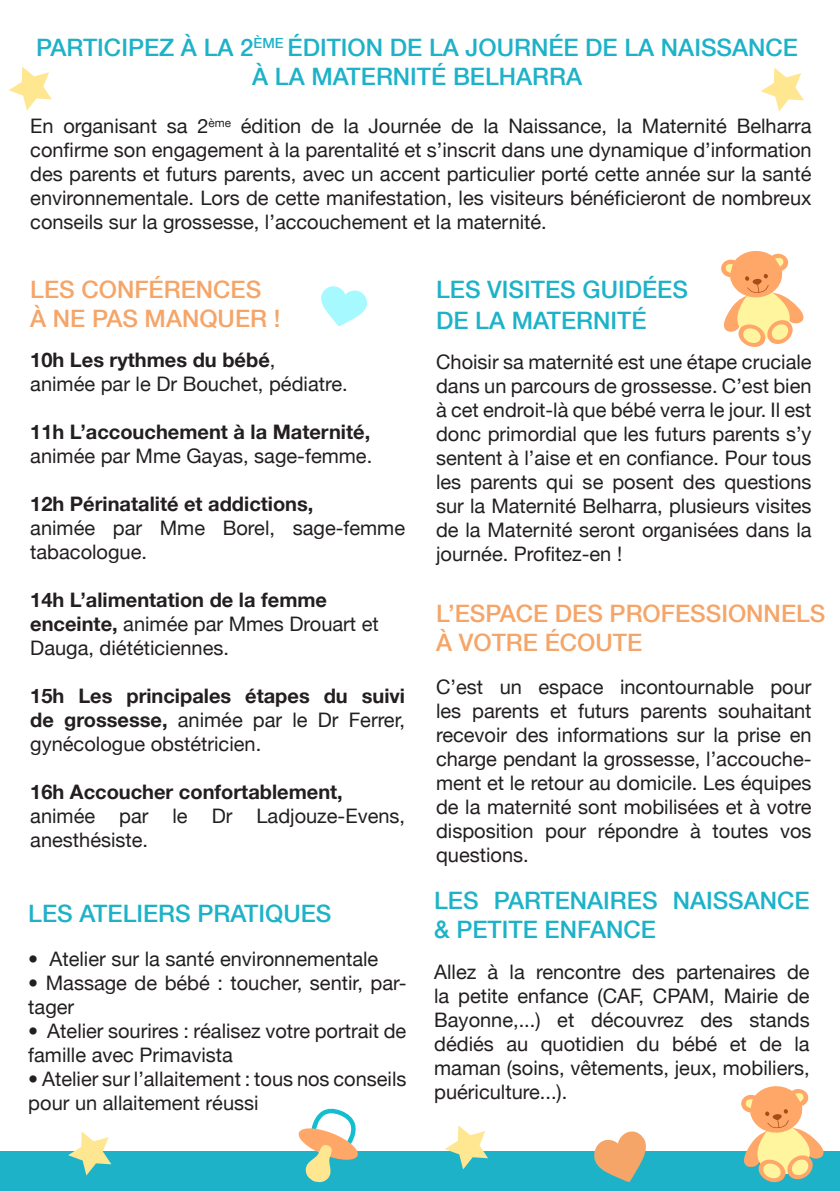
<style>
.page{position:relative;width:840px;height:1191px;background:#fff}
.page>*{position:absolute;margin:0;border:0;box-sizing:border-box;transform-origin:0 0}
.t1{font:500 24px/28.8px "Helvetica Neue";color:#1db2c8}
.t2{font:500 24px/28.8px "Helvetica Neue";color:#f5a568}
.t3{font:20px/24px "Helvetica Neue";color:#231f20}
.t4{font:700 20px "Helvetica Neue";color:#231f20}
.s1{font-weight:400}
.s2{font-weight:700}
</style>
<div class="page">
<div style="left:0;top:1151px;width:839px;height:40px;background:#1db2c8"></div>
<svg style="left:761px;top:68px;width:42px;height:43px"></svg>
<svg style="left:9px;top:67px;width:43px;height:44px"></svg>
<svg style="left:594px;top:1131px;width:52px;height:51px"></svg>
<svg style="left:721px;top:250px;width:83px;height:97px"></svg>
<svg style="left:445px;top:1125px;width:43px;height:44px"></svg>
<svg style="left:68px;top:1131px;width:43px;height:44px"></svg>
<svg style="left:321px;top:286px;width:46px;height:40px"></svg>
<svg style="left:298px;top:1108px;width:60px;height:75px"></svg>
<svg style="left:741px;top:1086px;width:83px;height:97px"></svg>
<p class="t1" style="left:36px;top:32px;width:762px">PARTICIPEZ À LA 2<sup>ÈME</sup> ÉDITION DE LA JOURNÉE DE LA NAISSANCE</p>
<p class="t1" style="left:252px;top:61px;width:331px">À LA MATERNITÉ BELHARRA</p>
<p class="t3" style="left:30px;top:114px;width:782px;text-align:justify">En organisant sa 2<sup>ème</sup> édition de la Journée de la Naissance, la Maternité Belharra confirme son engagement à la parentalité et s’inscrit dans une dynamique d’information des parents et futurs parents, avec un accent particulier porté cette année sur la santé environnementale. Lors de cette manifestation, les visiteurs bénéficieront de nombreux conseils sur la grossesse, l’accouchement et la maternité.</p>
<p class="t2" style="left:30px;top:274px;width:232px">LES CONFÉRENCES</p>
<p class="t2" style="left:30px;top:303px;width:251px">À NE PAS MANQUER !</p>
<p class="t4" style="left:30px;top:347px;width:246px">10h Les rythmes du bébé<span class="s1">,</span></p>
<p class="t3" style="left:30px;top:371px;width:319px">animée par le Dr Bouchet, pédiatre.</p>
<p class="t4" style="left:30px;top:419px;width:341px">11h L’accouchement à la Maternité,</p>
<p class="t3" style="left:30px;top:443px;width:343px">animée par Mme Gayas, sage-femme.</p>
<p class="t4" style="left:30px;top:491px;width:284px">12h Périnatalité et addictions,</p>
<p class="t3" style="left:30px;top:515px;width:376px">animée par Mme Borel, sage-femme tabacologue.</p>
<p class="t3" style="left:30px;top:587px;width:350px"><span class="s2">14h L’alimentation de la femme enceinte,</span> animée par Mmes Drouart et<br>Dauga, diététiciennes.</p>
<p class="t3" style="left:30px;top:683px;width:376px;text-align:justify"><span class="s2">15h Les principales étapes du suivi de grossesse,</span> animée par le Dr Ferrer, gynécologue obstétricien.</p>
<p class="t4" style="left:30px;top:779px;width:314px">16h Accoucher confortablement,</p>
<p class="t3" style="left:30px;top:803px;width:376px">animée par le Dr Ladjouze-Evens, anesthésiste.</p>
<p class="t1" style="left:28px;top:899px;width:304px">LES ATELIERS PRATIQUES</p>
<p class="t3" style="left:28px;top:946px;width:351px">• Atelier sur la santé environnementale</p>
<p class="t3" style="left:28px;top:970px;width:379px">• Massage de bébé : toucher, sentir, par&shy;tager</p>
<p class="t3" style="left:28px;top:1018px;width:379px">• Atelier sourires : réalisez votre portrait de famille avec Primavista</p>
<p class="t3" style="left:28px;top:1066px;width:379px">• Atelier sur l’allaitement : tous nos conseils pour un allaitement réussi</p>
<p class="t1" style="left:436px;top:274px;width:253px">LES VISITES GUIDÉES</p>
<p class="t1" style="left:436px;top:306px;width:212px">DE LA MATERNITÉ</p>
<p class="t3" style="left:436px;top:350px;width:377px;text-align:justify">Choisir sa maternité est une étape cruciale dans un parcours de grossesse. C’est bien à cet endroit-là que bébé verra le jour. Il est donc primordial que les futurs parents s’y sentent à l’aise et en confiance. Pour tous les parents qui se posent des questions sur la Maternité Belharra, plusieurs visites de la Maternité seront organisées dans la journée. Profitez-en !</p>
<p class="t2" style="left:436px;top:599px;width:390px">L’ESPACE DES PROFESSIONNELS<br>À VOTRE ÉCOUTE</p>
<p class="t3" style="left:436px;top:674px;width:377px;text-align:justify">C’est un espace incontournable pour les parents et futurs parents souhaitant recevoir des informations sur la prise en charge pendant la grossesse, l’accouche&shy;ment et le retour au domicile. Les équipes de la maternité sont mobilisées et à votre disposition pour répondre à toutes vos questions.</p>
<p class="t1" style="left:434px;top:885px;width:377px">LES PARTENAIRES NAISSANCE &amp; PETITE ENFANCE</p>
<p class="t3" style="left:434px;top:959px;width:377px;text-align:justify">Allez à la rencontre des partenaires de la petite enfance (CAF, CPAM, Mairie de Bayonne,...) et découvrez des stands dédiés au quotidien du bébé et de la maman (soins, vêtements, jeux, mobiliers, puériculture...).</p>
</div>
